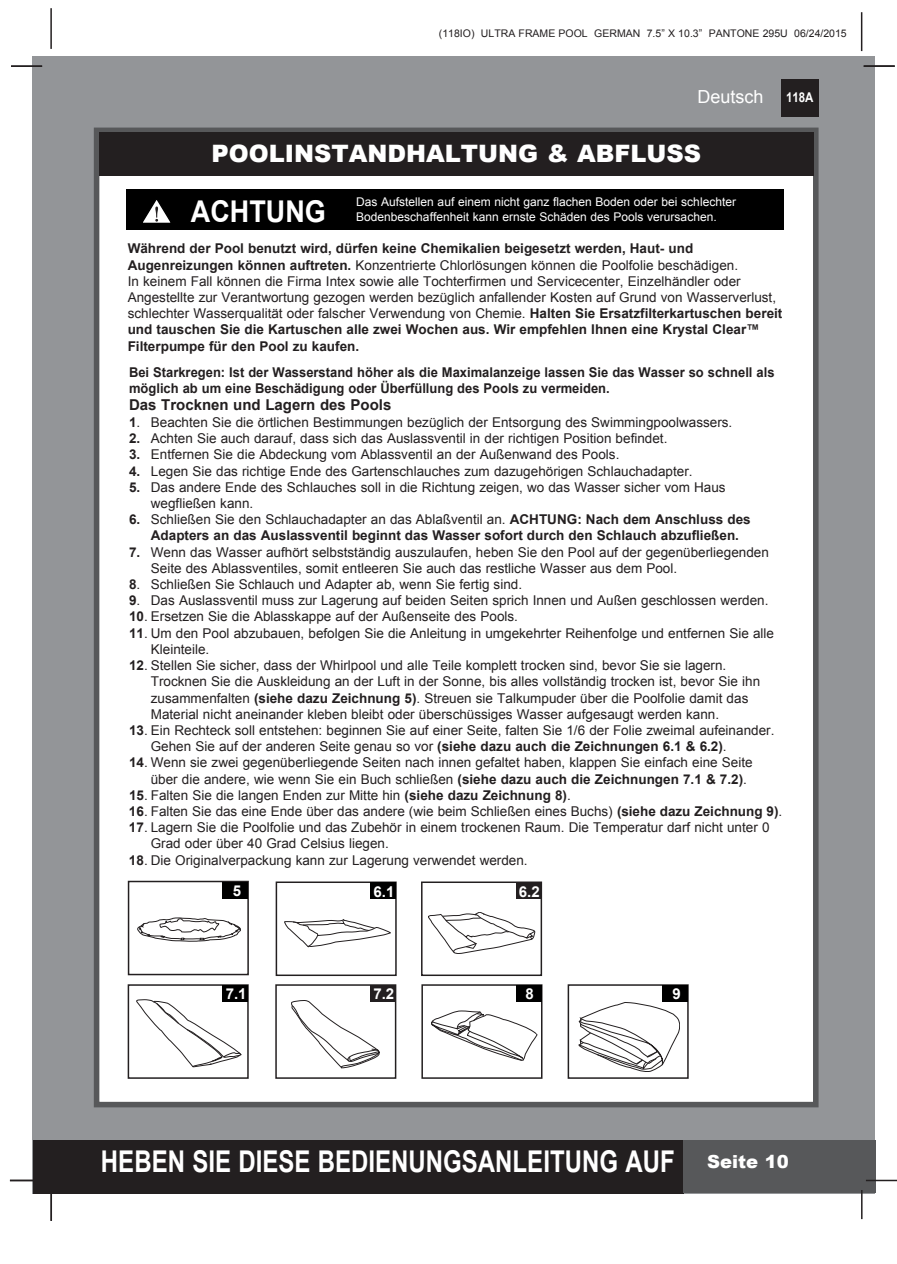
<style>
.page{position:relative;width:897px;height:1264px;background:#fff}
.page>*{position:absolute;margin:0;border:0;box-sizing:border-box;transform-origin:0 0}
.t1{font:700 30px "Arial";color:#fff;scale:.8 1}
.t2{font:700 30px "Arial";color:#fff;scale:.9 1}
.t3{font:900 24px "Arial";color:#fff}
.t4{font:18px "Arial";color:#fff}
.t5{font:900 18px "Arial";color:#fff}
.t6{font:700 15px "Arial";color:#231f20}
.t7{font:700 15px "Arial";color:#fff}
.t8{font:13.5px/16.2px "Arial";color:#231f20}
.t9{font:700 13.5px/16.2px "Arial";color:#231f20}
.t10{font:700 13.5px/16.2px "Arial";color:#231f20;scale:.96 1}
.t11{font:700 13.5px "Arial";color:#fff;scale:.85 1}
.t12{font:12px/14.4px "Arial";color:#fff}
.t13{font:10.5px "Arial";color:#231f20}
.s1{font-weight:700}
.s2{font-weight:400}
</style>
<div class="page">
<div style="left:33px;top:56px;width:842px;height:1137px;background:#939598"></div>
<div style="left:780px;top:79px;width:38px;height:38px;background:#231f20"></div>
<hr style="left:50px;top:8px;width:2px;height:41px;background:#231f20">
<hr style="left:860px;top:12px;width:2px;height:39px;background:#231f20">
<div style="left:33px;top:1140px;width:650px;height:53px;background:#231f20"></div>
<div style="left:682px;top:1140px;width:193px;height:53px;background:#57585a"></div>
<hr style="left:865px;top:1179px;width:31px;height:2px;background:#231f20">
<hr style="left:860px;top:1190px;width:2px;height:29px;background:#231f20">
<div style="left:94px;top:128px;width:724px;height:979px;background:#fff;border:6px solid #57585a"></div>
<div style="left:99px;top:132px;width:714px;height:44px;background:#231f20"></div>
<hr style="left:863px;top:65px;width:31px;height:2px;background:#231f20">
<hr style="left:50px;top:1190px;width:2px;height:31px;background:#231f20">
<hr style="left:10px;top:1179px;width:31px;height:2px;background:#231f20">
<hr style="left:11px;top:65px;width:31px;height:2px;background:#231f20">
<svg style="left:136px;top:999px;width:105px;height:68px"></svg>
<div style="left:128px;top:984px;width:121px;height:94px;border:2px solid #231f20"></div>
<div style="left:222px;top:985px;width:26px;height:17px;background:#000"></div>
<svg style="left:137px;top:917px;width:104px;height:24px"></svg>
<div style="left:128px;top:880px;width:121px;height:95px;border:2px solid #231f20"></div>
<div style="left:222px;top:881px;width:26px;height:17px;background:#000"></div>
<svg style="left:284px;top:919px;width:106px;height:28px"></svg>
<div style="left:275px;top:881px;width:121px;height:95px;border:2px solid #231f20"></div>
<div style="left:370px;top:882px;width:26px;height:17px;background:#000"></div>
<svg style="left:428px;top:912px;width:107px;height:41px"></svg>
<div style="left:421px;top:881px;width:121px;height:95px;border:2px solid #231f20"></div>
<div style="left:516px;top:882px;width:25px;height:17px;background:#231f20"></div>
<svg style="left:291px;top:1000px;width:89px;height:68px"></svg>
<div style="left:275px;top:984px;width:121px;height:94px;border:2px solid #231f20"></div>
<div style="left:370px;top:985px;width:25px;height:17px;background:#231f20"></div>
<svg style="left:431px;top:1011px;width:106px;height:49px"></svg>
<div style="left:421px;top:984px;width:121px;height:94px;border:2px solid #231f20"></div>
<div style="left:516px;top:985px;width:25px;height:17px;background:#000"></div>
<svg style="left:578px;top:1002px;width:101px;height:69px"></svg>
<div style="left:567px;top:984px;width:121px;height:94px;border:2px solid #231f20"></div>
<div style="left:662px;top:985px;width:25px;height:17px;background:#000"></div>
<div style="left:126px;top:189px;width:657px;height:40px;background:#000"></div>
<svg style="left:143px;top:200px;width:28px;height:23px"></svg>
<p class="t13" style="left:439px;top:27px;width:409px">(118IO) ULTRA FRAME POOL GERMAN 7.5” X 10.3” PANTONE 295U 06/24/2015</p>
<h3 class="t4" style="left:697px;top:85px;width:68px">Deutsch</h3>
<h2 class="t3" style="left:211px;top:136px;width:491px">POOLINSTANDHALTUNG &amp; ABFLUSS</h2>
<h1 class="t2" style="left:191px;top:192px;width:151px">ACHTUNG</h1>
<p class="t12" style="left:356px;top:195px;width:381px">Das Aufstellen auf einem nicht ganz flachen Boden oder bei schlechter<br>Bodenbeschaffenheit kann ernste Schäden des Pools verursachen.</p>
<p class="t11" style="left:786px;top:88px;width:34px">118A</p>
<p class="t8" style="left:128px;top:241px;width:656px"><span class="s1">Während der Pool benutzt wird, dürfen keine Chemikalien beigesetzt werden, Haut- und Augenreizungen können auftreten.</span> Konzentrierte Chlorlösungen können die Poolfolie beschädigen.<br>In keinem Fall können die Firma Intex sowie alle Tochterfirmen und Servicecenter, Einzelhändler oder Angestellte zur Verantwortung gezogen werden bezüglich anfallender Kosten auf Grund von Wasserverlust, schlechter Wasserqualität oder falscher Verwendung von Chemie. <span class="s1">Halten Sie Ersatzfilterkartuschen bereit und tauschen Sie die Kartuschen alle zwei Wochen aus. Wir empfehlen Ihnen eine Krystal Clear™ Filterpumpe für den Pool zu kaufen.</span></p>
<p class="t10" style="left:129px;top:364px;width:673px">Bei Starkregen: Ist der Wasserstand höher als die Maximalanzeige lassen Sie das Wasser so schnell als möglich ab um eine Beschädigung oder Überfüllung des Pools zu vermeiden.</p>
<p class="t6" style="left:129px;top:395px;width:264px">Das Trocknen und Lagern des Pools</p>
<p class="t8" style="left:129px;top:414px;width:604px"><span class="s1">1</span>. Beachten Sie die örtlichen Bestimmungen bezüglich der Entsorgung des Swimmingpoolwassers.</p>
<p class="t8" style="left:129px;top:430px;width:540px"><span class="s1">2.</span> Achten Sie auch darauf, dass sich das Auslassventil in der richtigen Position befindet.</p>
<p class="t8" style="left:129px;top:447px;width:492px"><span class="s1">3.</span> Entfernen Sie die Abdeckung vom Ablassventil an der Außenwand des Pools.</p>
<p class="t8" style="left:129px;top:463px;width:565px"><span class="s1">4.</span> Legen Sie das richtige Ende des Gartenschlauches zum dazugehörigen Schlauchadapter.</p>
<p class="t8" style="left:151px;top:479px;width:576px;text-indent:-22px"><span class="s1">5.</span> Das andere Ende des Schlauches soll in die Richtung zeigen, wo das Wasser sicher vom Haus wegfließen kann.</p>
<p class="t9" style="left:151px;top:512px;width:601px;text-indent:-22px">6. <span class="s2">Schließen Sie den Schlauchadapter an das Ablaßventil an.</span> ACHTUNG: Nach dem Anschluss des<br>Adapters an das Auslassventil beginnt das Wasser sofort durch den Schlauch abzufließen.</p>
<p class="t8" style="left:151px;top:544px;width:619px;text-indent:-22px"><span class="s1">7.</span> Wenn das Wasser aufhört selbstständig auszulaufen, heben Sie den Pool auf der gegenüberliegenden<br>Seite des Ablassventiles, somit entleeren Sie auch das restliche Wasser aus dem Pool.</p>
<p class="t8" style="left:129px;top:576px;width:394px"><span class="s1">8</span>. Schließen Sie Schlauch und Adapter ab, wenn Sie fertig sind.</p>
<p class="t8" style="left:129px;top:592px;width:641px"><span class="s1">9</span>. Das Auslassventil muss zur Lagerung auf beiden Seiten sprich Innen und Außen geschlossen werden.</p>
<p class="t8" style="left:129px;top:609px;width:390px"><span class="s1">10</span>. Ersetzen Sie die Ablasskappe auf der Außenseite des Pools.</p>
<p class="t8" style="left:151px;top:625px;width:624px;text-indent:-22px"><span class="s1">11</span>. Um den Pool abzubauen, befolgen Sie die Anleitung in umgekehrter Reihenfolge und entfernen Sie alle<br>Kleinteile.</p>
<p class="t8" style="left:151px;top:657px;width:610px;text-indent:-22px"><span class="s1">12</span>. Stellen Sie sicher, dass der Whirlpool und alle Teile komplett trocken sind, bevor Sie sie lagern.<br>Trocknen Sie die Auskleidung an der Luft in der Sonne, bis alles vollständig trocken ist, bevor Sie ihn zusammenfalten <span class="s1">(siehe dazu Zeichnung 5)</span>. Streuen sie Talkumpuder über die Poolfolie damit das Material nicht aneinander kleben bleibt oder überschüssiges Wasser aufgesaugt werden kann.</p>
<p class="t8" style="left:151px;top:722px;width:625px;text-indent:-22px"><span class="s1">13</span>. Ein Rechteck soll entstehen: beginnen Sie auf einer Seite, falten Sie 1/6 der Folie zweimal aufeinander.<br>Gehen Sie auf der anderen Seite genau so vor <span class="s1">(siehe dazu auch die Zeichnungen 6.1 &amp; 6.2)</span>.</p>
<p class="t8" style="left:151px;top:754px;width:603px;text-indent:-22px"><span class="s1">14</span>. Wenn sie zwei gegenüberliegende Seiten nach innen gefaltet haben, klappen Sie einfach eine Seite über die andere, wie wenn Sie ein Buch schließen <span class="s1">(siehe dazu auch die Zeichnungen 7.1 &amp; 7.2)</span>.</p>
<p class="t8" style="left:129px;top:787px;width:443px"><span class="s1">15</span>. Falten Sie die langen Enden zur Mitte hin <span class="s1">(siehe dazu Zeichnung 8)</span>.</p>
<p class="t8" style="left:129px;top:803px;width:654px"><span class="s1">16</span>. Falten Sie das eine Ende über das andere (wie beim Schließen eines Buchs) <span class="s1">(siehe dazu Zeichnung 9)</span>.</p>
<p class="t8" style="left:151px;top:819px;width:620px;text-indent:-22px"><span class="s1">17</span>. Lagern Sie die Poolfolie und das Zubehör in einem trockenen Raum. Die Temperatur darf nicht unter 0<br>Grad oder über 40 Grad Celsius liegen.</p>
<p class="t8" style="left:129px;top:852px;width:400px"><span class="s1">18</span>. Die Originalverpackung kann zur Lagerung verwendet werden.</p>
<p class="t7" style="left:233px;top:880px;width:10px">5</p>
<p class="t7" style="left:373px;top:881px;width:22px">6.1</p>
<p class="t7" style="left:519px;top:881px;width:22px">6.2</p>
<p class="t7" style="left:226px;top:984px;width:22px">7.1</p>
<p class="t7" style="left:373px;top:984px;width:22px">7.2</p>
<p class="t7" style="left:525px;top:984px;width:10px">8</p>
<p class="t7" style="left:672px;top:984px;width:10px">9</p>
<h1 class="t1" style="left:101px;top:1142px;width:718px">HEBEN SIE DIESE BEDIENUNGSANLEITUNG AUF</h1>
<h3 class="t5" style="left:707px;top:1148px;width:83px">Seite 10</h3>
</div>
